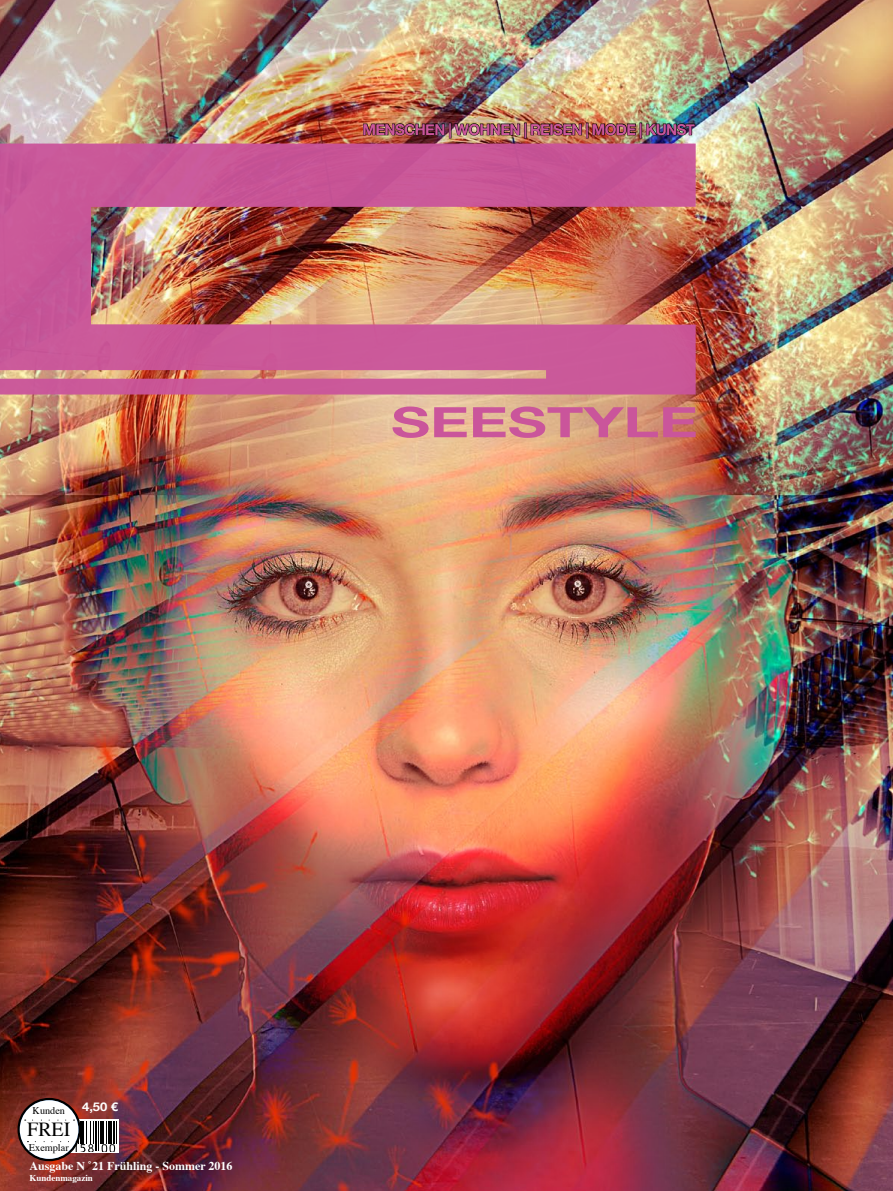
<style>
.page{position:relative;width:893px;height:1191px;background:#fff}
.page>*{position:absolute;margin:0;border:0;box-sizing:border-box;transform-origin:0 0}
.t1{font:19.95px "Times";color:#000}
.t2{font:700 15px "Helvetica Neue";letter-spacing:-.04em;color:#ca559b}
.t3{font:700 12px "Times";color:#fff}
.t4{font:700 12px "Helvetica Neue";color:#fff;scale:1.08 1}
.t5{font:10.2px "Times";color:#000}
.t6{font:700 9px "Times";color:#fff}
</style>
<div class="page">
<img style="left:0;top:0;width:893px;height:1191px">
<img style="left:0;top:144px;width:696px;height:250px">
<svg style="left:95px;top:1119px;width:23px;height:34px"></svg>
<hr style="left:96px;top:1121px;width:1px;height:30px;background:#000">
<hr style="left:98px;top:1121px;width:1px;height:30px;background:#000">
<hr style="left:100px;top:1121px;width:3px;height:23px;background:#000">
<svg style="left:102px;top:1121px;width:15px;height:30px"></svg>
<svg style="left:156px;top:1155px;width:7px;height:7px"></svg>
<svg style="left:392px;top:406px;width:304px;height:32px;background:#d4848f"></svg>
<img style="left:363px;top:121px;width:157px;height:17px">
<div style="left:524px;top:123px;width:3px;height:15px;border:1px solid #000"></div>
<img style="left:530px;top:123px;width:166px;height:15px">
<svg style="left:16px;top:1096px;width:79px;height:66px"></svg>
<p class="t2" style="left:362px;top:118px;width:334px">MENSCHEN | WOHNEN | REISEN | MODE | KUNST</p>
<p class="t5" style="left:33px;top:1101px;width:34px">Kunden</p>
<h1 class="t1" style="left:27px;top:1110px;width:45px">FREI</h1>
<p class="t5" style="left:29px;top:1137px;width:41px">Exemplar</p>
<p class="t4" style="left:82px;top:1097px;width:35px">4,50 €</p>
<p class="t3" style="left:29px;top:1154px;width:205px">Ausgabe N ̊21 Frühling - Sommer 2016</p>
<p class="t6" style="left:29px;top:1169px;width:65px">Kundenmagazin</p>
</div>
